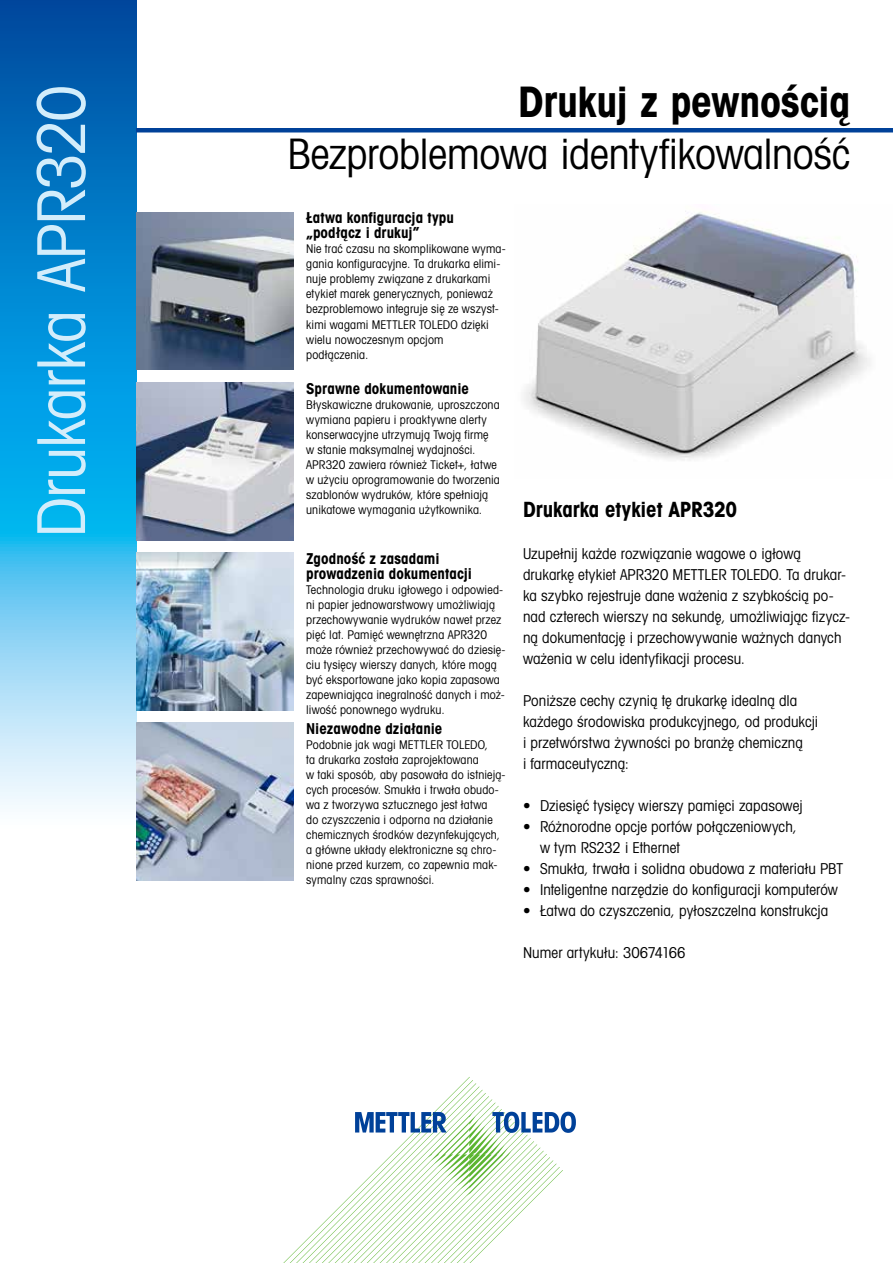
<style>
.page{position:relative;width:893px;height:1263px;background:#fff}
.page>*{position:absolute;margin:0;border:0;box-sizing:border-box;transform-origin:0 0}
.t1{font:66px "Avant Gardefor MT Bk";letter-spacing:-.02em;color:#d3edfb}
.t2{font:42px "Avant Gardefor MT Bk";letter-spacing:-.01em;color:#000}
.t3{font:42px "Avant Gardefor MT Bd";letter-spacing:-.005em;color:#000}
.t4{font:21px "Avant Gardefor MT Bd";letter-spacing:-.005em;color:#000}
.t5{font:15px/21px "Avant Gardefor MT Bk";letter-spacing:.005em;color:#000}
.t6{font:15px/15px "Avant Gardefor MT Bd";letter-spacing:.005em;color:#000}
.t7{font:12px/15px "Avant Gardefor MT Bk";letter-spacing:.015em;color:#000}
</style>
<div class="page">
<svg style="left:283px;top:1077px;width:293px;height:186px"></svg>
<svg style="left:0;top:0;width:136px;height:809px;background:#34a0db"></svg>
<hr style="left:136px;top:128px;width:757px;height:4px;background:#004199">
<img style="left:136px;top:723px;width:157px;height:157px">
<img style="left:136px;top:553px;width:157px;height:157px">
<img style="left:136px;top:213px;width:157px;height:157px">
<img style="left:136px;top:383px;width:157px;height:157px">
<img style="left:524px;top:211px;width:346px;height:249px">
<h1 class="t1" style="left:21px;top:538px;width:454px;rotate:-90deg">Drukarka APR320</h1>
<h2 class="t3" style="left:518px;top:75px;width:334px">Drukuj z pewnością</h2>
<h2 class="t2" style="left:287px;top:128px;width:564px">Bezproblemowa identyfikowalność</h2>
<p class="t6" style="left:306px;top:210px;width:149px">Łatwa konfiguracja typu „podłącz i drukuj”</p>
<p class="t7" style="left:306px;top:241px;width:201px">Nie trać czasu na skomplikowane wyma&shy;gania konfiguracyjne. Ta drukarka elimi&shy;nuje problemy związane z drukarkami etykiet marek generycznych, ponieważ bezproblemowo integruje się ze wszyst&shy;kimi wagami METTLER TOLEDO dzięki wielu nowoczesnym opcjom podłączenia.</p>
<p class="t6" style="left:306px;top:380px;width:164px">Sprawne dokumentowanie</p>
<p class="t7" style="left:306px;top:396px;width:195px">Błyskawiczne drukowanie, uproszczona wymiana papieru i proaktywne alerty konserwacyjne utrzymują Twoją firmę<br>w stanie maksymalnej wydajności.<br>APR320 zawiera również Ticket+, łatwe w użyciu oprogramowanie do tworzenia szablonów wydruków, które spełniają unikatowe wymagania użytkownika.</p>
<p class="t6" style="left:306px;top:550px;width:167px">Zgodność z zasadami prowadzenia dokumentacji</p>
<p class="t7" style="left:306px;top:582px;width:201px">Technologia druku igłowego i odpowied&shy;ni papier jednowarstwowy umożliwiają przechowywanie wydruków nawet przez pięć lat. Pamięć wewnętrzna APR320 może również przechowywać do dziesię&shy;ciu tysięcy wierszy danych, które mogą być eksportowane jako kopia zapasowa zapewniająca inegralność danych i moż&shy;liwość ponownego wydruku.</p>
<p class="t6" style="left:306px;top:720px;width:138px">Niezawodne działanie</p>
<p class="t7" style="left:306px;top:737px;width:201px">Podobnie jak wagi METTLER TOLEDO,<br>ta drukarka została zaprojektowana<br>w taki sposób, aby pasowała do istnieją&shy;cych procesów. Smukła i trwała obudo&shy;wa z tworzywa sztucznego jest łatwa<br>do czyszczenia i odporna na działanie chemicznych środków dezynfekujących, a główne układy elektroniczne są chro&shy;nione przed kurzem, co zapewnia mak&shy;symalny czas sprawności.</p>
<h3 class="t4" style="left:523px;top:496px;width:216px">Drukarka etykiet APR320</h3>
<p class="t5" style="left:523px;top:543px;width:329px">Uzupełnij każde rozwiązanie wagowe o igłową drukarkę etykiet APR320 METTLER TOLEDO. Ta drukar&shy;ka szybko rejestruje dane ważenia z szybkością po&shy;nad czterech wierszy na sekundę, umożliwiając fizycz&shy;ną dokumentację i przechowywanie ważnych danych ważenia w celu identyfikacji procesu.</p>
<p class="t5" style="left:523px;top:690px;width:297px">Poniższe cechy czynią tę drukarkę idealną dla każdego środowiska produkcyjnego, od produkcji i przetwórstwa żywności po branżę chemiczną<br>i farmaceutyczną:</p>
<p class="t5" style="left:523px;top:795px;width:281px">• Dziesięć tysięcy wierszy pamięci zapasowej</p>
<p class="t5" style="left:540px;top:816px;width:258px;text-indent:-17px">• Różnorodne opcje portów połączeniowych, w tym RS232 i Ethernet</p>
<p class="t5" style="left:523px;top:858px;width:321px">• Smukła, trwała i solidna obudowa z materiału PBT</p>
<p class="t5" style="left:523px;top:879px;width:316px">• Inteligentne narzędzie do konfiguracji komputerów</p>
<p class="t5" style="left:523px;top:900px;width:307px">• Łatwa do czyszczenia, pyłoszczelna konstrukcja</p>
<p class="t5" style="left:523px;top:942px;width:164px">Numer artykułu: 30674166</p>
</div>
